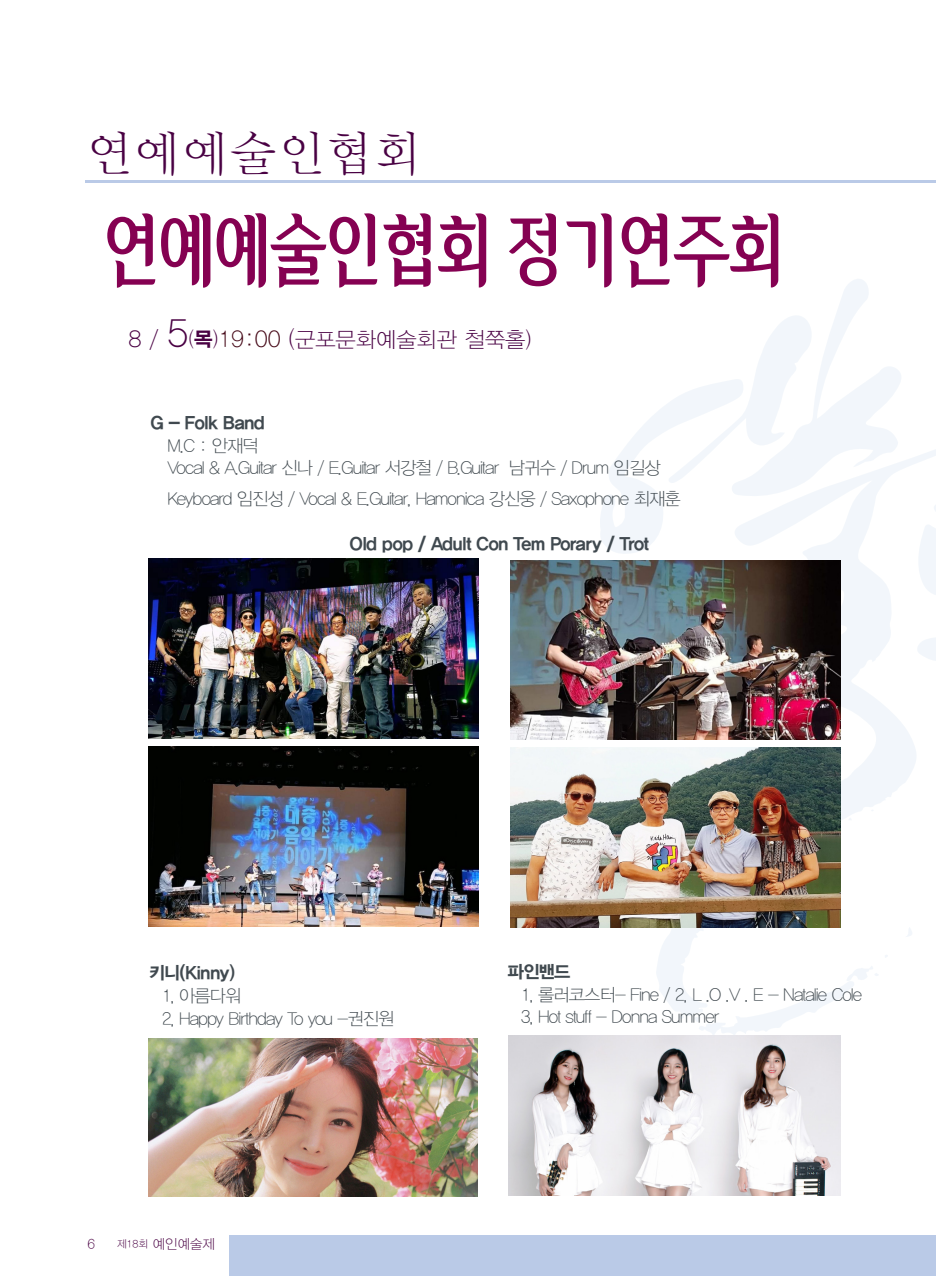
<style>
.page{position:relative;width:936px;height:1276px;background:#fff}
.page>*{position:absolute;margin:0;border:0;box-sizing:border-box;transform-origin:0 0}
.t1{font:78px "ic TT Ggotgil B";letter-spacing:-.05em;color:#850152;scale:.8 1}
.t2{font:48px "YDIY Mj O110 KSCPC EUC H";color:#490143}
.t3{font:21.6px "YDIYGO310";color:#490143}
.t4{font:17.7px "YDIYGO310";letter-spacing:-.05em;color:#40494f}
.t5{font:17.7px "YDIYGO350";letter-spacing:-.05em;color:#40494f}
.t6{font:13.5px "YDIYGO310";color:#490143}
.s1{font-size:23.1px}
.s2{font-size:39.45px}
.s3{font-size:20.1px}
.s4{font-family:"YDIYGO350";font-size:20.1px}
.s5{font-size:23.1px;color:#460918}
.s6{font-size:10.5px}
</style>
<div class="page">
<div style="left:230px;top:1234px;width:705px;height:42px;background:#bacae7"></div>
<svg style="left:600px;top:279px;width:301px;height:275px"></svg>
<svg style="left:695px;top:1018px;width:146px;height:19px"></svg>
<svg style="left:655px;top:411px;width:280px;height:607px"></svg>
<svg style="left:848px;top:817px;width:4px;height:3px"></svg>
<svg style="left:884px;top:954px;width:4px;height:4px"></svg>
<svg style="left:914px;top:494px;width:21px;height:214px"></svg>
<hr style="left:85px;top:181px;width:850px;height:2px;background:#bacae7">
<img style="left:148px;top:559px;width:330px;height:179px">
<img style="left:148px;top:746px;width:330px;height:180px">
<img style="left:149px;top:1038px;width:328px;height:158px">
<img style="left:508px;top:1035px;width:332px;height:160px">
<img style="left:510px;top:560px;width:330px;height:179px">
<img style="left:510px;top:748px;width:330px;height:179px">
<p class="t2" style="left:85px;top:130px;width:337px">연예예술인협회</p>
<p class="t1" style="left:102px;top:211px;width:856px">연예예술인협회 정기연주회</p>
<p class="t3" style="left:128px;top:328px;width:404px"><span class="s1">8 /</span> <span class="s2">5</span><span class="s3">(</span><span class="s4">목</span><span class="s3">)</span><span class="s5">19:00</span> <span class="s1">(</span>군포문화예술회관 철쭉홀)</p>
<p class="t5" style="left:151px;top:413px;width:116px">G - Folk Band</p>
<p class="t4" style="left:168px;top:436px;width:93px">M.C : 안재덕</p>
<p class="t4" style="left:168px;top:458px;width:494px">Vocal &amp; A.Guitar 신나 / E.Guitar 서강철 / B.Guitar 남귀수 / Drum 임길상</p>
<p class="t4" style="left:168px;top:489px;width:514px">Keyboard 임진성 / Vocal &amp; E.Guitar, Hamonica 강신웅 / Saxophone 최재훈</p>
<p class="t5" style="left:349px;top:534px;width:301px">Old pop / Adult Con Tem Porary / Trot</p>
<p class="t5" style="left:149px;top:964px;width:88px">키니(Kinny)</p>
<p class="t4" style="left:162px;top:986px;width:81px">1, 아름다워</p>
<p class="t4" style="left:162px;top:1009px;width:234px">2, Happy Birthday To you -권진원</p>
<p class="t6" style="left:87px;top:1237px;width:9px">6</p>
<p class="t6" style="left:117px;top:1237px;width:99px"><span class="s6">제18회</span> 예인예술제</p>
<p class="t5" style="left:508px;top:962px;width:64px">파인밴드</p>
<p class="t4" style="left:520px;top:984px;width:343px">1, 롤러코스터- Fine / 2, L .O .V . E - Natalie Cole</p>
<p class="t4" style="left:520px;top:1007px;width:200px">3, Hot stuff - Donna Summer</p>
</div>
